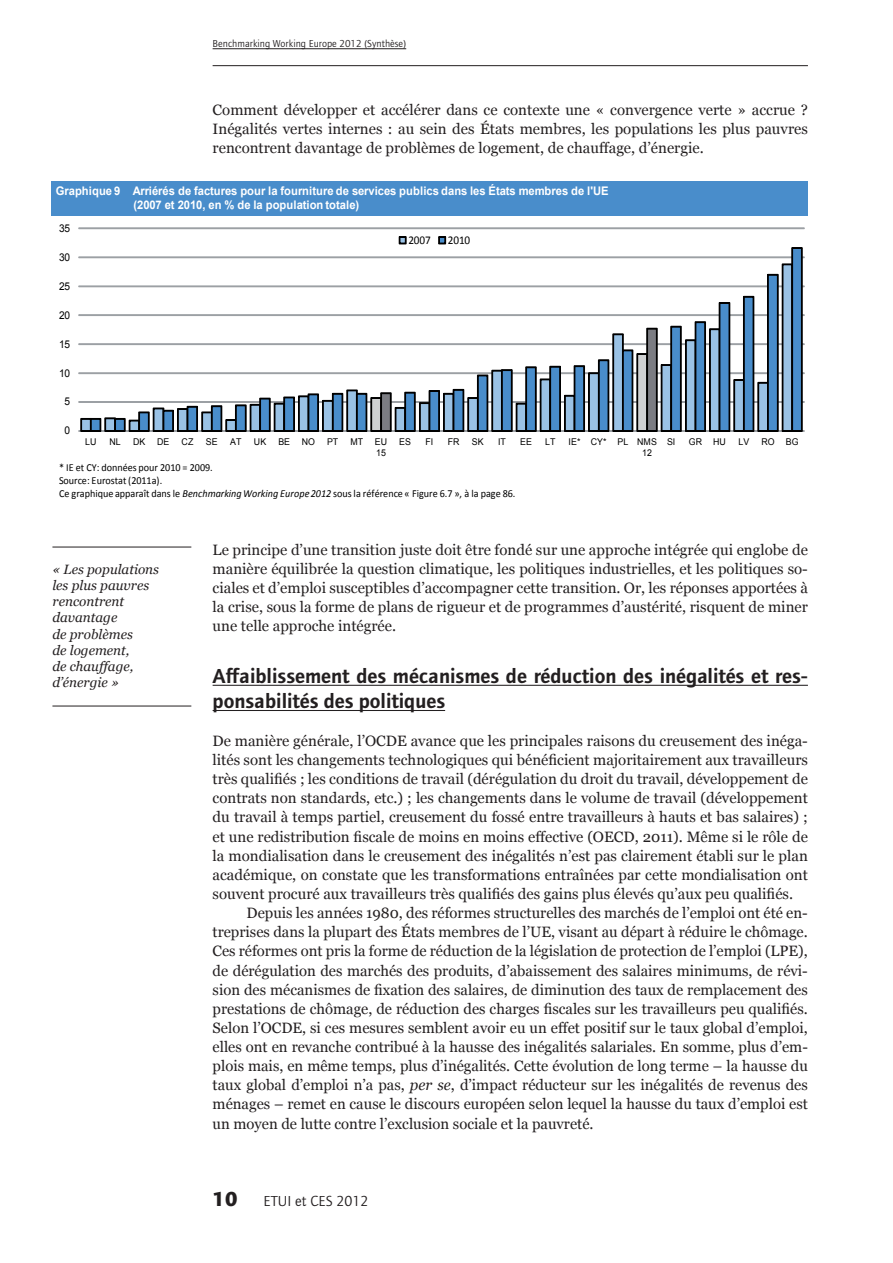
<style>
.page{position:relative;width:893px;height:1263px;background:#fff}
.page>*{position:absolute;margin:0;border:0;box-sizing:border-box;transform-origin:0 0}
.t1{font:600 21px/25.2px "Foundry Journal";color:#231f20}
.t2{font:15px/19.2px "Georgia";color:#231f20;text-align:justify}
.t3{font:15px "Foundry Journal";color:#231f20}
.t4{font:italic 13.5px/16.2px "Georgia";color:#231f20}
.t5{font:700 11.85px/14.1px "Arial";color:#fff;scale:.95 1}
.t6{font:11.85px "Calibri";letter-spacing:-.005em;color:#000;scale:.95 1}
.t7{font:10.65px/12.8px "Calibri";color:#000;scale:.95 1}
.t8{font:10.65px "Arial";letter-spacing:-.005em;color:#000;scale:.95 1}
.t9{font:10.5px "Foundry Journal";color:#231f20}
.t10{font:9.3px/10.6px "Arial";letter-spacing:.005em;color:#000;text-align:right;scale:.95 1}
.s1{font-style:italic}
.s2{font-weight:700;font-size:20.85px}
</style>
<div class="page">
<hr style="left:213px;top:65px;width:595px;height:1px;background:#231f20">
<hr style="left:213px;top:48px;width:193px;height:1px;background:#231f20">
<hr style="left:213px;top:685px;width:595px;height:1px;background:#231f20">
<hr style="left:213px;top:710px;width:232px;height:1px;background:#231f20">
<hr style="left:79px;top:402px;width:725px;height:1px;background:#9ca0a4">
<div style="left:79px;top:430px;width:725px;height:2px;border:1px solid #9ca0a4"></div>
<div style="left:79px;top:401px;width:725px;height:1px;border:1px solid #9ca0a4"></div>
<div style="left:79px;top:373px;width:725px;height:1px;border:1px solid #9ca0a4"></div>
<div style="left:79px;top:344px;width:725px;height:1px;border:1px solid #9ca0a4"></div>
<div style="left:79px;top:315px;width:725px;height:1px;border:1px solid #9ca0a4"></div>
<div style="left:79px;top:286px;width:725px;height:1px;border:1px solid #9ca0a4"></div>
<div style="left:79px;top:257px;width:725px;height:1px;border:1px solid #9ca0a4"></div>
<div style="left:79px;top:228px;width:725px;height:1px;border:1px solid #9ca0a4"></div>
<svg style="left:81px;top:236px;width:721px;height:196px"></svg>
<div style="left:51px;top:181px;width:757px;height:34px;background:#498dcb"></div>
<hr style="left:52px;top:547px;width:139px;height:1px;background:#231f20">
<hr style="left:52px;top:706px;width:139px;height:1px;background:#231f20">
<p class="t9" style="left:213px;top:38px;width:195px">Benchmarking Working Europe 2012 (Synthèse)</p>
<p class="t2" style="left:213px;top:100px;width:597px">Comment développer et accélérer dans ce contexte une « convergence verte » accrue ?<br>Inégalités vertes internes : au sein des États membres, les populations les plus pauvres rencontrent davantage de problèmes de logement, de chauffage, d’énergie.</p>
<p class="t5" style="left:133px;top:184px;width:501px;text-indent:-78px">Graphique 9 Arriérés de factures pour la fourniture de services publics dans les États membres de l'UE (2007 et 2010, en % de la population totale)</p>
<p class="t8" style="left:59px;top:221px;width:13px">35</p>
<p class="t8" style="left:59px;top:250px;width:13px">30</p>
<p class="t8" style="left:59px;top:279px;width:13px">25</p>
<p class="t8" style="left:59px;top:308px;width:13px">20</p>
<p class="t8" style="left:59px;top:337px;width:13px">15</p>
<p class="t8" style="left:59px;top:366px;width:13px">10</p>
<p class="t8" style="left:65px;top:395px;width:7px">5</p>
<p class="t8" style="left:65px;top:424px;width:7px">0</p>
<p class="t6" style="left:408px;top:232px;width:25px">2007</p>
<p class="t6" style="left:448px;top:232px;width:25px">2010</p>
<p class="t10" style="left:85px;top:437px;width:14px">LU</p>
<p class="t10" style="left:109px;top:437px;width:13px">NL</p>
<p class="t10" style="left:133px;top:437px;width:14px">DK</p>
<p class="t10" style="left:157px;top:437px;width:14px">DE</p>
<p class="t10" style="left:182px;top:437px;width:14px">CZ</p>
<p class="t10" style="left:206px;top:437px;width:14px">SE</p>
<p class="t10" style="left:230px;top:437px;width:13px">AT</p>
<p class="t10" style="left:254px;top:437px;width:14px">UK</p>
<p class="t10" style="left:278px;top:437px;width:14px">BE</p>
<p class="t10" style="left:302px;top:437px;width:15px">NO</p>
<p class="t10" style="left:327px;top:437px;width:13px">PT</p>
<p class="t10" style="left:350px;top:437px;width:40px">MT EU<br>15</p>
<p class="t10" style="left:399px;top:437px;width:14px">ES</p>
<p class="t10" style="left:425px;top:437px;width:10px">FI</p>
<p class="t10" style="left:448px;top:437px;width:14px">FR</p>
<p class="t10" style="left:472px;top:437px;width:14px">SK</p>
<p class="t10" style="left:498px;top:437px;width:10px">IT</p>
<p class="t10" style="left:520px;top:437px;width:14px">EE</p>
<p class="t10" style="left:545px;top:437px;width:13px">LT</p>
<p class="t10" style="left:642px;top:437px;width:17px;text-align:left;text-indent:-73px">IE* CY* PL NMS<br>12</p>
<p class="t10" style="left:667px;top:437px;width:10px">SI</p>
<p class="t10" style="left:689px;top:437px;width:41px">GR HU</p>
<p class="t10" style="left:738px;top:437px;width:13px">LV</p>
<p class="t10" style="left:761px;top:437px;width:41px">RO BG</p>
<p class="t7" style="left:59px;top:461px;width:482px">* IE et CY: données pour 2010 = 2009.<br>Source: Eurostat (2011a).<br>Ce graphique apparaît dans le <span class="s1">BenchmarkingWorking Europe 2012</span> sous la référence « Figure 6.7 », à la page 86.</p>
<p class="t4" style="left:52px;top:561px;width:108px">« Les populations les plus pauvres rencontrent davantage<br>de problèmes<br>de logement,<br>de chauffage, d’énergie »</p>
<p class="t2" style="left:213px;top:540px;width:597px">Le principe d’une transition juste doit être fondé sur une approche intégrée qui englobe de manière équilibrée la question climatique, les politiques industrielles, et les politiques so&shy;ciales et d’emploi susceptibles d’accompagner cette transition. Or, les réponses apportées à la crise, sous la forme de plans de rigueur et de programmes d’austérité, risquent de miner une telle approche intégrée.</p>
<h1 class="t1" style="left:213px;top:663px;width:597px">Affaiblissement des mécanismes de réduction des inégalités et res&shy;ponsabilités des politiques</h1>
<p class="t2" style="left:213px;top:731px;width:597px">De manière générale, l’OCDE avance que les principales raisons du creusement des inéga-</p>
<p class="t2" style="left:213px;top:751px;width:597px">lités sont les changements technologiques qui bénéficient majoritairement aux travailleurs</p>
<p class="t2" style="left:213px;top:770px;width:597px">très qualifiés ; les conditions de travail (dérégulation du droit du travail, développement de</p>
<p class="t2" style="left:213px;top:789px;width:597px">contrats non standards, etc.) ; les changements dans le volume de travail (développement</p>
<p class="t2" style="left:213px;top:808px;width:597px">du travail à temps partiel, creusement du fossé entre travailleurs à hauts et bas salaires) ;</p>
<p class="t2" style="left:213px;top:827px;width:597px">et une redistribution fiscale de moins en moins effective (OECD, 2011). Même si le rôle de</p>
<p class="t2" style="left:213px;top:846px;width:597px">la mondialisation dans le creusement des inégalités n’est pas clairement établi sur le plan</p>
<p class="t2" style="left:213px;top:865px;width:597px">académique, on constate que les transformations entraînées par cette mondialisation ont</p>
<p class="t2" style="left:213px;top:884px;width:582px">souvent procuré aux travailleurs très qualifiés des gains plus élevés qu’aux peu qualifiés.</p>
<p class="t2" style="left:247px;top:904px;width:563px">Depuis les années 1980, des réformes structurelles des marchés de l’emploi ont été en-</p>
<p class="t2" style="left:213px;top:923px;width:597px">treprises dans la plupart des États membres de l’UE, visant au départ à réduire le chômage.</p>
<p class="t2" style="left:213px;top:942px;width:597px">Ces réformes ont pris la forme de réduction de la législation de protection de l’emploi (LPE),</p>
<p class="t2" style="left:213px;top:961px;width:597px">de dérégulation des marchés des produits, d’abaissement des salaires minimums, de révi-</p>
<p class="t2" style="left:213px;top:980px;width:597px">sion des mécanismes de fixation des salaires, de diminution des taux de remplacement des</p>
<p class="t2" style="left:213px;top:999px;width:597px">prestations de chômage, de réduction des charges fiscales sur les travailleurs peu qualifiés.</p>
<p class="t2" style="left:213px;top:1018px;width:597px">Selon l’OCDE, si ces mesures semblent avoir eu un effet positif sur le taux global d’emploi,</p>
<p class="t2" style="left:213px;top:1037px;width:597px">elles ont en revanche contribué à la hausse des inégalités salariales. En somme, plus d’em-</p>
<p class="t2" style="left:213px;top:1057px;width:597px">plois mais, en même temps, plus d’inégalités. Cette évolution de long terme – la hausse du</p>
<p class="t2" style="left:213px;top:1076px;width:597px">taux global d’emploi n’a pas, <span class="s1">per se</span>, d’impact réducteur sur les inégalités de revenus des</p>
<p class="t2" style="left:213px;top:1095px;width:597px">ménages – remet en cause le discours européen selon lequel la hausse du taux d’emploi est</p>
<p class="t2" style="left:213px;top:1114px;width:382px">un moyen de lutte contre l’exclusion sociale et la pauvreté.</p>
<p class="t3" style="left:213px;top:1192px;width:157px"><span class="s2">10</span> ETUI et CES 2012</p>
</div>
